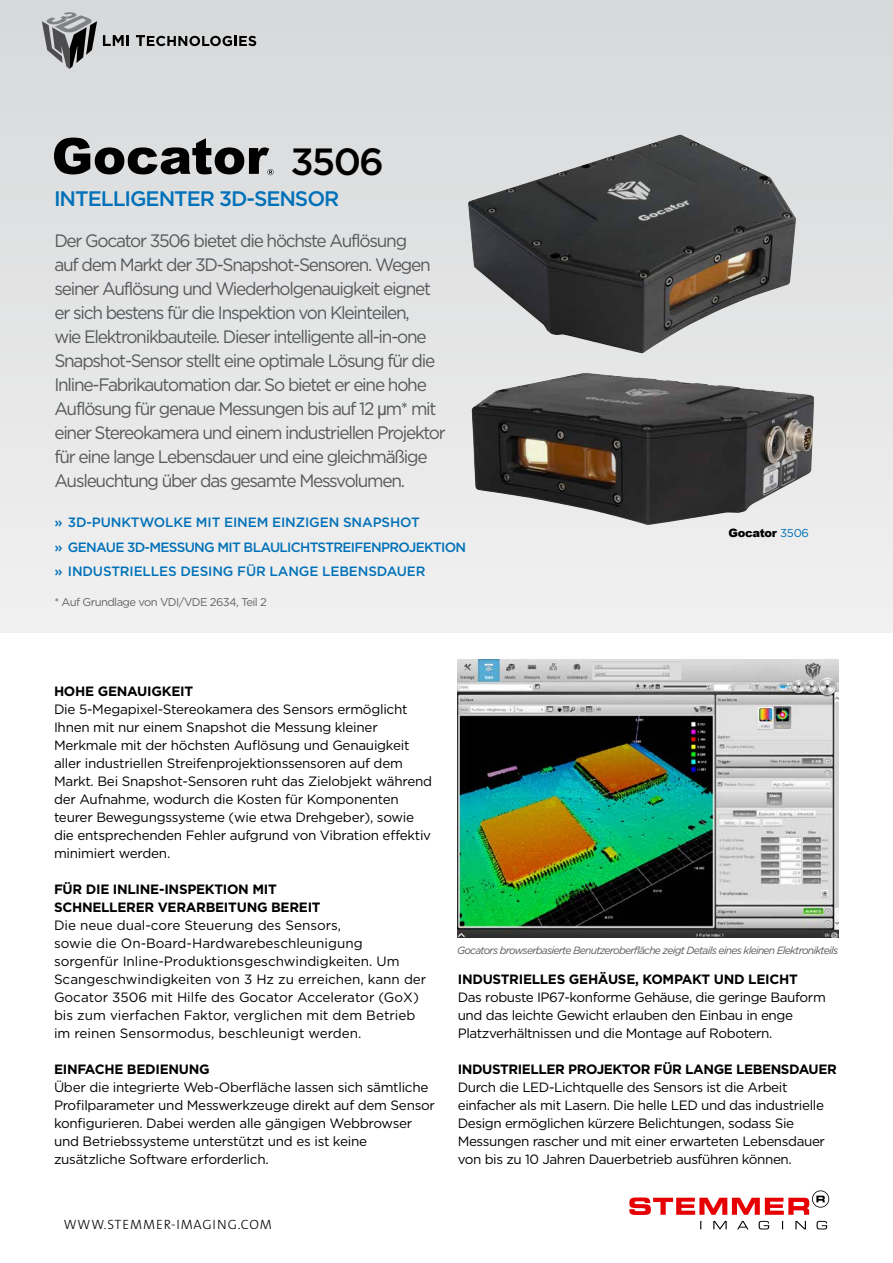
<style>
.page{position:relative;width:893px;height:1263px;background:#fff}
.page>*{position:absolute;margin:0;border:0;box-sizing:border-box;transform-origin:0 0}
.t1{font:500 37.95px "Gotham";color:#000}
.t2{font:500 21px "Gotham";letter-spacing:-.05em;color:#0071b9}
.t3{font:18px/24px "Gotham";letter-spacing:-.07em;color:#58595b;scale:.96 1}
.t4{font:13.5px/18px "Gotham";letter-spacing:-.02em;color:#000}
.t5{font:13.5px/18px "Gotham";color:#000}
.t6{font:700 13.5px/18px "Gotham";letter-spacing:-.02em;color:#000}
.t7{font:500 13.5px/24.8px "Gotham";letter-spacing:-.01em;color:#0071b9}
.t8{font:13.5px "The Sans LP3 Lig";letter-spacing:.065em;color:#000}
.t9{font:900 11.55px "Arial";letter-spacing:-.025em;color:#000}
.t10{font:11.25px "Gotham";letter-spacing:-.05em;color:#636466}
.t11{font:italic 10.5px "Gotham";letter-spacing:-.07em;color:#58595b}
.s1{font-family:"Arial"}
.s2{font-family:"Gotham";font-weight:400;color:#0071b9}
</style>
<div class="page">
<div style="left:0;top:0;width:893px;height:632px;background:linear-gradient(to right,#e4e5e6,#e3e4e4)"></div>
<svg style="left:42px;top:12px;width:55px;height:57px;background:#8d8e8f"></svg>
<svg style="left:103px;top:35px;width:26px;height:11px"></svg>
<svg style="left:136px;top:35px;width:120px;height:11px"></svg>
<svg style="left:54px;top:138px;width:220px;height:37px;background:#777878"></svg>
<img style="left:471px;top:373px;width:343px;height:153px">
<img style="left:468px;top:135px;width:328px;height:218px">
<img style="left:457px;top:660px;width:382px;height:277px">
<svg style="left:629px;top:1190px;width:200px;height:39px"></svg>
<h1 class="t1" style="left:291px;top:137px;width:95px">3506</h1>
<h2 class="t2" style="left:54px;top:185px;width:287px">INTELLIGENTER 3D-SENSOR</h2>
<p class="t3" style="left:54px;top:228px;width:409px">Der Gocator 3506 bietet die höchste Auflösung<br>auf dem Markt der 3D-Snapshot-Sensoren. Wegen seiner Auflösung und Wiederholgenauigkeit eignet er sich bestens für die Inspektion von Kleinteilen,<br>wie Elektronikbauteile. Dieser intelligente all-in-one Snapshot-Sensor stellt eine optimale Lösung für die Inline-Fabrikautomation dar. So bietet er eine hohe Auflösung für genaue Messungen bis auf 12 <span class="s1">µ</span>m* mit einer Stereokamera und einem industriellen Projektor für eine lange Lebensdauer und eine gleichmäßige Ausleuchtung über das gesamte Messvolumen.</p>
<p class="t7" style="left:54px;top:509px;width:413px">» 3D-PUNKTWOLKE MIT EINEM EINZIGEN SNAPSHOT<br>» GENAUE 3D-MESSUNG MIT BLAULICHTSTREIFENPROJEKTION » INDUSTRIELLES DESING FÜR LANGE LEBENSDAUER</p>
<p class="t10" style="left:54px;top:594px;width:214px">* Auf Grundlage von VDI/VDE 2634, Teil 2</p>
<p class="t9" style="left:729px;top:524px;width:82px">Gocator <span class="s2">3506</span></p>
<p class="t6" style="left:54px;top:682px;width:141px">HOHE GENAUIGKEIT</p>
<p class="t4" style="left:54px;top:699px;width:380px">Die 5-Megapixel-Stereokamera des Sensors ermöglicht Ihnen mit nur einem Snapshot die Messung kleiner Merkmale mit der höchsten Auflösung und Genauigkeit aller industriellen Streifenprojektionssensoren auf dem Markt. Bei Snapshot-Sensoren ruht das Zielobjekt während der Aufnahme, wodurch die Kosten für Komponenten teurer Bewegungssysteme (wie etwa Drehgeber), sowie die entsprechenden Fehler aufgrund von Vibration effektiv minimiert werden.</p>
<p class="t6" style="left:54px;top:880px;width:268px">FÜR DIE INLINE-INSPEKTION MIT<br>SCHNELLERER VERARBEITUNG BEREIT</p>
<p class="t5" style="left:54px;top:915px;width:374px">Die neue dual-core Steuerung des Sensors,<br>sowie die On-Board-Hardwarebeschleunigung sorgenfür Inline-Produktionsgeschwindigkeiten. Um Scangeschwindigkeiten von 3 Hz zu erreichen, kann der Gocator 3506 mit Hilfe des Gocator Accelerator (GoX) bis zum vierfachen Faktor, verglichen mit dem Betrieb im reinen Sensormodus, beschleunigt werden.</p>
<p class="t6" style="left:54px;top:1060px;width:157px">EINFACHE BEDIENUNG</p>
<p class="t4" style="left:54px;top:1077px;width:383px">Über die integrierte Web-Oberfläche lassen sich sämtliche Profilparameter und Messwerkzeuge direkt auf dem Sensor konfigurieren. Dabei werden alle gängigen Webbrowser und Betriebssysteme unterstützt und es ist keine zusätzliche Software erforderlich.</p>
<p class="t8" style="left:64px;top:1215px;width:209px">WWW.STEMMER-IMAGING.COM</p>
<p class="t11" style="left:457px;top:944px;width:383px">Gocators browserbasierte Benutzeroberfläche zeigt Details eines kleinen Elektronikteils</p>
<p class="t6" style="left:458px;top:970px;width:342px">INDUSTRIELLES GEHÄUSE, KOMPAKT UND LEICHT</p>
<p class="t4" style="left:458px;top:987px;width:370px">Das robuste IP67-konforme Gehäuse, die geringe Bauform und das leichte Gewicht erlauben den Einbau in enge<br>Platzverhältnissen und die Montage auf Robotern.</p>
<p class="t6" style="left:458px;top:1060px;width:381px">INDUSTRIELLER PROJEKTOR FÜR LANGE LEBENSDAUER</p>
<p class="t4" style="left:458px;top:1077px;width:369px">Durch die LED-Lichtquelle des Sensors ist die Arbeit einfacher als mit Lasern. Die helle LED und das industrielle Design ermöglichen kürzere Belichtungen, sodass Sie Messungen rascher und mit einer erwarteten Lebensdauer von bis zu 10 Jahren Dauerbetrieb ausführen können.</p>
</div>
